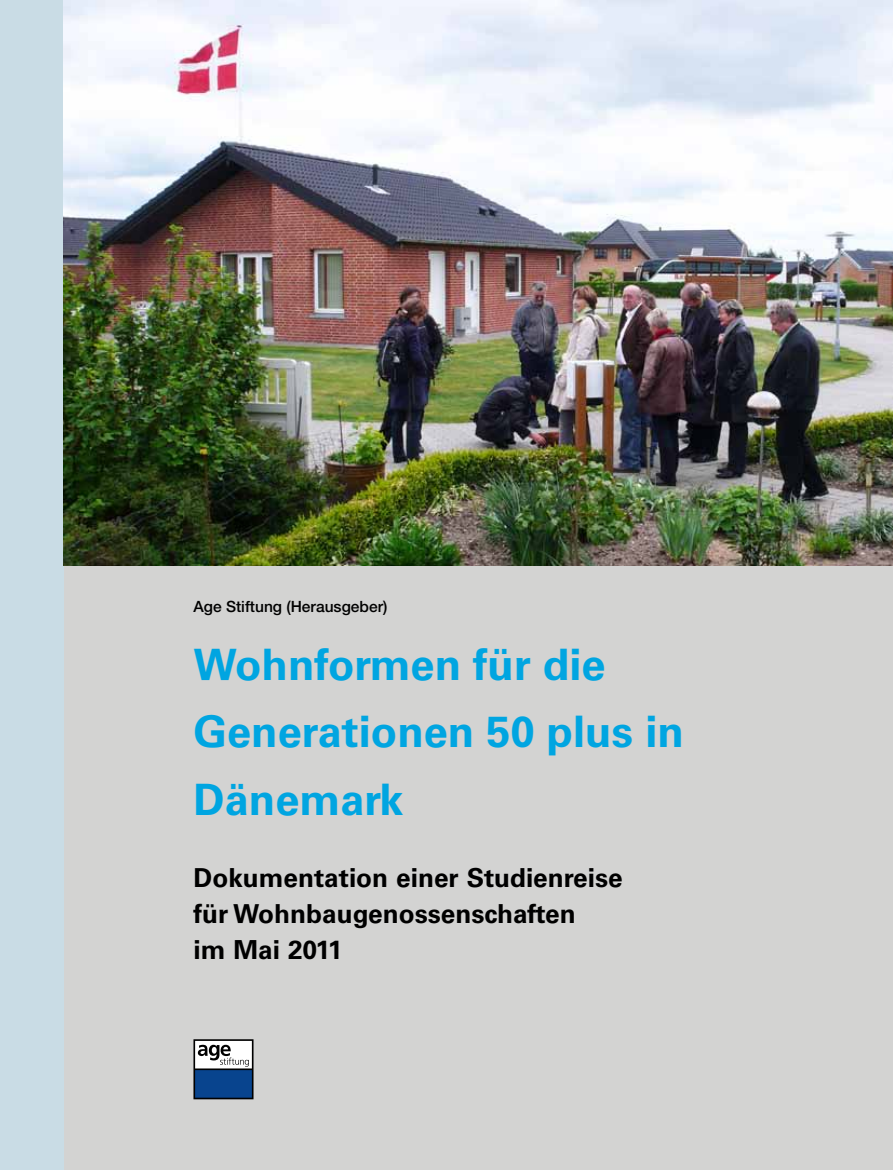
<style>
.page{position:relative;width:893px;height:1170px;background:#fff}
.page>*{position:absolute;margin:0;border:0;box-sizing:border-box;transform-origin:0 0}
.t1{font:700 43.35px/67.5px "Univers CE";color:#00a5e1}
.t2{font:700 26.1px/36px "Univers CE";color:#000}
.t3{font:500 15.6px "Helvetica Neue";color:#000}
</style>
<div class="page">
<div style="left:0;top:0;width:893px;height:1169px;background:#d3d3d2"></div>
<div style="left:0;top:0;width:64px;height:1169px;background:#c9dce5"></div>
<img style="left:64px;top:0;width:829px;height:565px">
<svg style="left:193px;top:1039px;width:60px;height:60px;background:#607a9a"></svg>
<p class="t3" style="left:193px;top:597px;width:195px">Age Stiftung (Herausgeber)</p>
<h1 class="t1" style="left:193px;top:632px;width:492px">Wohnformen für die<br>Generationen 50 plus in<br>Dänemark</h1>
<p class="t2" style="left:193px;top:860px;width:431px">Dokumentation einer Studienreise für Wohnbaugenossenschaften<br>im Mai 2011</p>
</div>
